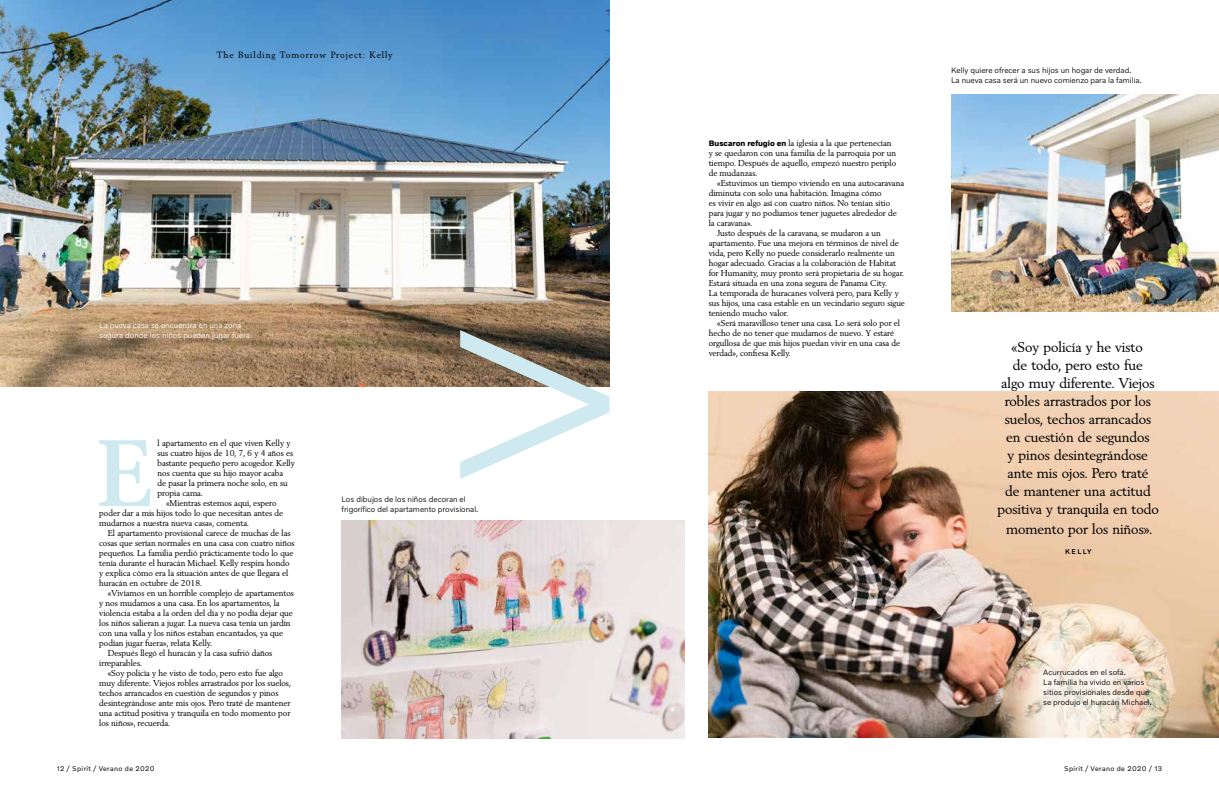
<style>
.page{position:relative;width:1219px;height:794px;background:#fff}
.page>*{position:absolute;margin:0;border:0;box-sizing:border-box;transform-origin:0 0}
.t1{font:700 92.8px "Volvo Serif Pro";color:#cee9ef}
.t2{font:14px/18px "Volvo Serif Pro";color:#000;text-align:center}
.t3{font:9px "Volvo Serif Pro";letter-spacing:.1em;color:#000}
.t4{font:8.5px/10px "Volvo Serif Pro";color:#000}
.t5{font:300 8px/10px "Volvo Novum";color:#000}
.t6{font:300 8px/10px "Volvo Novum";color:#fff}
.t7{font:7px "Volvo Novum";letter-spacing:.05em;color:#000}
.t8{font:500 7px "Volvo Novum";letter-spacing:.2em;color:#000}
.s1{font-family:"Volvo Novum";font-weight:700;font-size:8px}
</style>
<div class="page">
<img style="left:0;top:0;width:609px;height:386px">
<img style="left:342px;top:521px;width:342px;height:217px">
<img style="left:951px;top:94px;width:268px;height:217px">
<img style="left:709px;top:391px;width:510px;height:346px">
<svg style="left:460px;top:330px;width:149px;height:149px"></svg>
<p class="t3" style="left:217px;top:50px;width:177px">The Building Tomorrow Project: Kelly</p>
<p class="t6" style="left:99px;top:320px;width:154px">La nueva casa se encuentra en una zona segura donde los niños pueden jugar fuera.</p>
<h1 class="t1" style="left:97px;top:420px;width:58px">E</h1>
<p class="t4" style="left:158px;top:438px;width:134px">l apartamento en el que viven Kelly y</p>
<p class="t4" style="left:158px;top:448px;width:137px">sus cuatro hijos de 10, 7, 6 y 4 años es</p>
<p class="t4" style="left:158px;top:458px;width:139px">bastante pequeño pero acogedor. Kelly</p>
<p class="t4" style="left:158px;top:468px;width:127px">nos cuenta que su hijo mayor acaba</p>
<p class="t4" style="left:158px;top:478px;width:132px">de pasar la primera noche solo, en su</p>
<p class="t4" style="left:158px;top:488px;width:47px">propia cama.</p>
<p class="t4" style="left:166px;top:498px;width:112px">«Mientras estemos aquí, espero</p>
<p class="t4" style="left:99px;top:508px;width:185px">poder dar a mis hijos todo lo que necesitan antes de</p>
<p class="t4" style="left:99px;top:518px;width:151px">mudarnos a nuestra nueva casa», comenta.</p>
<p class="t4" style="left:108px;top:528px;width:184px">El apartamento provisional carece de muchas de las</p>
<p class="t4" style="left:99px;top:538px;width:197px">cosas que serían normales en una casa con cuatro niños</p>
<p class="t4" style="left:99px;top:548px;width:196px">pequeños. La familia perdió prácticamente todo lo que</p>
<p class="t4" style="left:99px;top:558px;width:192px">tenía durante el huracán Michael. Kelly respira hondo</p>
<p class="t4" style="left:99px;top:568px;width:191px">y explica cómo era la situación antes de que llegara el</p>
<p class="t4" style="left:99px;top:578px;width:104px">huracán en octubre de 2018.</p>
<p class="t4" style="left:108px;top:588px;width:188px">«Vivíamos en un horrible complejo de apartamentos</p>
<p class="t4" style="left:99px;top:598px;width:182px">y nos mudamos a una casa. En los apartamentos, la</p>
<p class="t4" style="left:99px;top:608px;width:195px">violencia estaba a la orden del día y no podía dejar que</p>
<p class="t4" style="left:99px;top:618px;width:193px">los niños salieran a jugar. La nueva casa tenía un jardín</p>
<p class="t4" style="left:99px;top:628px;width:186px">con una valla y los niños estaban encantados, ya que</p>
<p class="t4" style="left:99px;top:638px;width:114px">podían jugar fuera», relata Kelly.</p>
<p class="t4" style="left:108px;top:648px;width:166px">Después llegó el huracán y la casa sufrió daños</p>
<p class="t4" style="left:99px;top:658px;width:44px">irreparables.</p>
<p class="t4" style="left:108px;top:668px;width:177px">«Soy policía y he visto de todo, pero esto fue algo</p>
<p class="t4" style="left:99px;top:678px;width:193px">muy diferente. Viejos robles arrastrados por los suelos,</p>
<p class="t4" style="left:99px;top:688px;width:181px">techos arrancados en cuestión de segundos y pinos</p>
<p class="t4" style="left:99px;top:698px;width:193px">desintegrándose ante mis ojos. Pero traté de mantener</p>
<p class="t4" style="left:99px;top:708px;width:193px">una actitud positiva y tranquila en todo momento por</p>
<p class="t4" style="left:99px;top:718px;width:72px">los niños», recuerda.</p>
<p class="t5" style="left:342px;top:493px;width:138px">Los dibujos de los niños decoran el frigorífico del apartamento provisional.</p>
<p class="t5" style="left:951px;top:65px;width:192px">Kelly quiere ofrecer a sus hijos un hogar de verdad.<br>La nueva casa será un nuevo comienzo para la familia.</p>
<p class="t4" style="left:709px;top:138px;width:189px"><span class="s1">Buscaron refugio en</span> la iglesia a la que pertenecían y se quedaron con una familia de la parroquia por un tiempo. Después de aquello, empezó nuestro periplo de mudanzas.</p>
<p class="t4" style="left:717px;top:178px;width:188px">«Estuvimos un tiempo viviendo en una autocaravana</p>
<p class="t4" style="left:709px;top:188px;width:174px">diminuta con solo una habitación. Imagina cómo</p>
<p class="t4" style="left:709px;top:198px;width:183px">es vivir en algo así con cuatro niños. No tenían sitio</p>
<p class="t4" style="left:709px;top:208px;width:189px">para jugar y no podíamos tener juguetes alrededor de</p>
<p class="t4" style="left:709px;top:218px;width:45px">la caravana».</p>
<p class="t4" style="left:717px;top:228px;width:165px">Justo después de la caravana, se mudaron a un</p>
<p class="t4" style="left:709px;top:238px;width:192px">apartamento. Fue una mejora en términos de nivel de</p>
<p class="t4" style="left:709px;top:248px;width:187px">vida, pero Kelly no puede considerarlo realmente un</p>
<p class="t4" style="left:709px;top:258px;width:189px">hogar adecuado. Gracias a la colaboración de Habitat</p>
<p class="t4" style="left:709px;top:268px;width:197px">for Humanity, muy pronto será propietaria de su hogar.</p>
<p class="t4" style="left:709px;top:278px;width:180px">Estará situada en una zona segura de Panama City.</p>
<p class="t4" style="left:709px;top:288px;width:192px">La temporada de huracanes volverá pero, para Kelly y</p>
<p class="t4" style="left:709px;top:298px;width:198px">sus hijos, una casa estable en un vecindario seguro sigue</p>
<p class="t4" style="left:709px;top:308px;width:81px">teniendo mucho valor.</p>
<p class="t4" style="left:717px;top:318px;width:184px">«Será maravilloso tener una casa. Lo será solo por el</p>
<p class="t4" style="left:709px;top:328px;width:187px">hecho de no tener que mudarnos de nuevo. Y estaré</p>
<p class="t4" style="left:709px;top:338px;width:193px">orgullosa de que mis hijos puedan vivir en una casa de</p>
<p class="t4" style="left:709px;top:348px;width:83px">verdad», confiesa Kelly.</p>
<p class="t2" style="left:997px;top:338px;width:163px">«Soy policía y he visto<br>de todo, pero esto fue<br>algo muy diferente. Viejos robles arrastrados por los suelos, techos arrancados en cuestión de segundos<br>y pinos desintegrándose ante mis ojos. Pero traté<br>de mantener una actitud positiva y tranquila en todo</p>
<h2 class="t2" style="left:1006px;top:520px;width:147px">momento por los niños».</h2>
<p class="t8" style="left:1065px;top:547px;width:28px">KELLY</p>
<p class="t5" style="left:1043px;top:667px;width:110px">Acurrucados en el sofá.<br>La familia ha vivido en varios sitios provisionales desde que se produjo el huracán Michael.</p>
<p class="t7" style="left:57px;top:764px;width:100px">12 / Spirit / Verano de 2020</p>
<p class="t7" style="left:1064px;top:764px;width:100px">Spirit / Verano de 2020 / 13</p>
</div>
